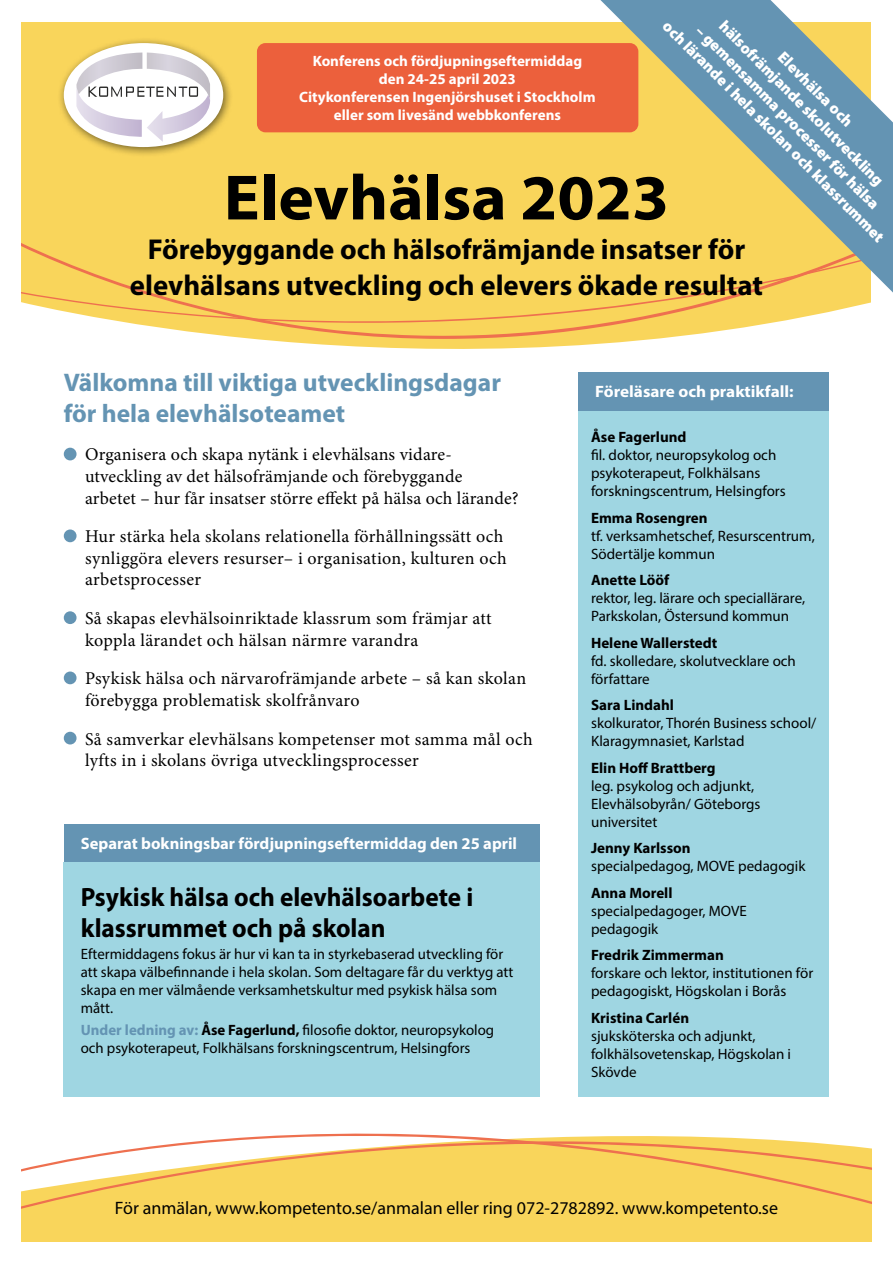
<style>
.page{position:relative;width:893px;height:1263px;background:#fff}
.page>*{position:absolute;margin:0;border:0;box-sizing:border-box;transform-origin:0 0}
.t1{font:700 64.5px "Myriad Pro";color:#000;scale:1.04 1}
.t2{font:700 28.8px/36px "Myriad Pro";color:#000;text-align:center}
.t3{font:700 26.55px/30.6px "Myriad Pro";color:#000;scale:.95 1}
.t4{font:700 25.5px/30.6px "Myriad Pro";color:#6494b3}
.t5{font:18px/21.6px "Minion Pro";letter-spacing:.015em;color:#000}
.t6{font:18px "Myriad Pro";color:#000}
.t7{font:700 16.5px "Myriad Pro";color:#fff}
.t8{font:700 16.5px "Myriad Pro";color:#fff;scale:1.04 1}
.t9{font:900 15.9px/19.8px "Myriad Pro";color:#fff;text-align:center}
.t10{font:15px/18px "Myriad Pro";color:#000}
.t11{font:700 15px "Myriad Pro";color:#000}
.t12{font:700 15px/18px "Myriad Pro";color:#fff;text-align:center}
.s1{font-weight:700;color:#6494b3}
.s2{font-weight:700}
</style>
<div class="page">
<div style="left:21px;top:22px;width:579px;height:181px;background:#f9d55b"></div>
<svg style="left:21px;top:203px;width:719px;height:146px;fill:#f9d55b"></svg>
<svg style="left:21px;top:213px;width:850px;height:115px;background:#f8d361"></svg>
<svg style="left:21px;top:1089px;width:851px;height:153px"></svg>
<svg style="left:21px;top:1126px;width:851px;height:3px"></svg>
<svg style="left:21px;top:1129px;width:851px;height:109px;fill:#f9d55b"></svg>
<div style="left:57px;top:36px;width:176px;height:122px;background:#000;opacity:.55"></div>
<div style="left:64px;top:43px;width:159px;height:104px;background:#fff;border-radius:50%"></div>
<svg style="left:76px;top:53px;width:135px;height:89px"></svg>
<div style="left:257px;top:43px;width:381px;height:89px;background:#ec603c;border-radius:9px"></div>
<svg style="left:600px;top:0;width:293px;height:293px;background:#bdb886"></svg>
<div style="left:64px;top:448px;width:13px;height:12px;background:#6494b3;border-radius:50%"></div>
<div style="left:64px;top:529px;width:13px;height:13px;background:#6494b3;border-radius:50%"></div>
<div style="left:64px;top:611px;width:13px;height:13px;background:#6494b3;border-radius:50%"></div>
<div style="left:64px;top:671px;width:13px;height:13px;background:#6494b3;border-radius:50%"></div>
<div style="left:64px;top:732px;width:13px;height:12px;background:#6494b3;border-radius:50%"></div>
<div style="left:578px;top:410px;width:251px;height:687px;background:#9fd6e2"></div>
<div style="left:64px;top:824px;width:475px;height:38px;background:#6494b3"></div>
<div style="left:578px;top:372px;width:251px;height:38px;background:#6494b3"></div>
<div style="left:63px;top:862px;width:476px;height:235px;background:#9fd6e2"></div>
<p class="t9" style="left:743px;top:3px;width:227px;rotate:45deg">Elevhälsa och<br>hälsofrämjande skolutveckling</p>
<p class="t9" style="left:686px;top:2px;width:307px;rotate:45deg">– gemensamma processer för hälsa<br>och lärande i hela skolan och klassrummet</p>
<p class="t12" style="left:299px;top:52px;width:298px">Konferens och fördjupningseftermiddag den 24-25 april 2023<br>Citykonferensen Ingenjörshuset i Stockholm eller som livesänd webbkonferens</p>
<h1 class="t1" style="left:224px;top:156px;width:430px">Elevhälsa 2023</h1>
<h2 class="t2" style="left:130px;top:230px;width:634px">Förebyggande och hälsofrämjande insatser för elevhälsans utveckling och elevers ökade resultat</h2>
<h3 class="t4" style="left:64px;top:366px;width:439px">Välkomna till viktiga utvecklingsdagar för hela elevhälsoteamet</h3>
<p class="t5" style="left:85px;top:444px;width:435px">Organisera och skapa nytänk i elevhälsans vidare&shy;utveckling av det hälsofrämjande och förebyggande<br>arbetet – hur får insatser större effekt på hälsa och lärande?</p>
<p class="t5" style="left:85px;top:526px;width:423px">Hur stärka hela skolans relationella förhållningssätt och synliggöra elevers resurser– i organisation, kulturen och arbetsprocesser</p>
<p class="t5" style="left:85px;top:608px;width:408px">Så skapas elevhälsoinriktade klassrum som främjar att koppla lärandet och hälsan närmre varandra</p>
<p class="t5" style="left:85px;top:668px;width:443px">Psykisk hälsa och närvarofrämjande arbete – så kan skolan förebygga problematisk skolfrånvaro</p>
<p class="t5" style="left:85px;top:728px;width:449px">Så samverkar elevhälsans kompetenser mot samma mål och lyfts in i skolans övriga utvecklingsprocesser</p>
<p class="t7" style="left:81px;top:833px;width:438px">Separat bokningsbar fördjupningseftermiddag den 25 april</p>
<h3 class="t3" style="left:81px;top:881px;width:415px">Psykisk hälsa och elevhälsoarbete i klassrummet och på skolan</h3>
<p class="t10" style="left:81px;top:945px;width:434px">Eftermiddagens fokus är hur vi kan ta in styrkebaserad utveckling för att skapa välbefinnande i hela skolan. Som deltagare får du verktyg att skapa en mer välmående verksamhetskultur med psykisk hälsa som mått.</p>
<p class="t10" style="left:81px;top:1021px;width:415px"><span class="s1">Under ledning av:</span> <span class="s2">Åse Fagerlund,</span> filosofie doktor, neuropsykolog och psykoterapeut, Folkhälsans forskningscentrum, Helsingfors</p>
<p class="t8" style="left:595px;top:381px;width:192px">Föreläsare och praktikfall:</p>
<p class="t11" style="left:591px;top:427px;width:97px">Åse Fagerlund</p>
<p class="t10" style="left:591px;top:446px;width:196px">fil. doktor, neuropsykolog och psykoterapeut, Folkhälsans forskningscentrum, Helsingfors</p>
<p class="t11" style="left:591px;top:508px;width:118px">Emma Rosengren</p>
<p class="t10" style="left:591px;top:526px;width:225px">tf. verksamhetschef, Resurscentrum,<br>Södertälje kommun</p>
<p class="t11" style="left:591px;top:570px;width:80px">Anette Lööf</p>
<p class="t10" style="left:591px;top:589px;width:216px">rektor, leg. lärare och speciallärare,<br>Parkskolan, Östersund kommun</p>
<p class="t11" style="left:591px;top:633px;width:128px">Helene Wallerstedt</p>
<p class="t10" style="left:591px;top:651px;width:206px">fd. skolledare, skolutvecklare och författare</p>
<p class="t11" style="left:591px;top:695px;width:84px">Sara Lindahl</p>
<p class="t10" style="left:591px;top:714px;width:227px">skolkurator, Thorén Business school/<br>Klaragymnasiet, Karlstad</p>
<p class="t11" style="left:591px;top:758px;width:126px">Elin Hoff Brattberg</p>
<p class="t10" style="left:591px;top:776px;width:171px">leg. psykolog och adjunkt,<br>Elevhälsobyrån/ Göteborgs universitet</p>
<p class="t11" style="left:591px;top:838px;width:101px">Jenny Karlsson</p>
<p class="t10" style="left:591px;top:857px;width:216px">specialpedagog, MOVE pedagogik</p>
<p class="t11" style="left:591px;top:883px;width:83px">Anna Morell</p>
<p class="t10" style="left:591px;top:901px;width:157px">specialpedagoger, MOVE pedagogik</p>
<p class="t11" style="left:591px;top:945px;width:134px">Fredrik Zimmerman</p>
<p class="t10" style="left:591px;top:964px;width:224px">forskare och lektor, institutionen för pedagogiskt, Högskolan i Borås</p>
<p class="t11" style="left:591px;top:1008px;width:100px">Kristina Carlén</p>
<p class="t10" style="left:591px;top:1026px;width:202px">sjuksköterska och adjunkt, folkhälsovetenskap, Högskolan i<br>Skövde</p>
<p class="t6" style="left:115px;top:1197px;width:665px">För anmälan, www.kompetento.se/anmalan eller ring 072-2782892. www.kompetento.se</p>
</div>
